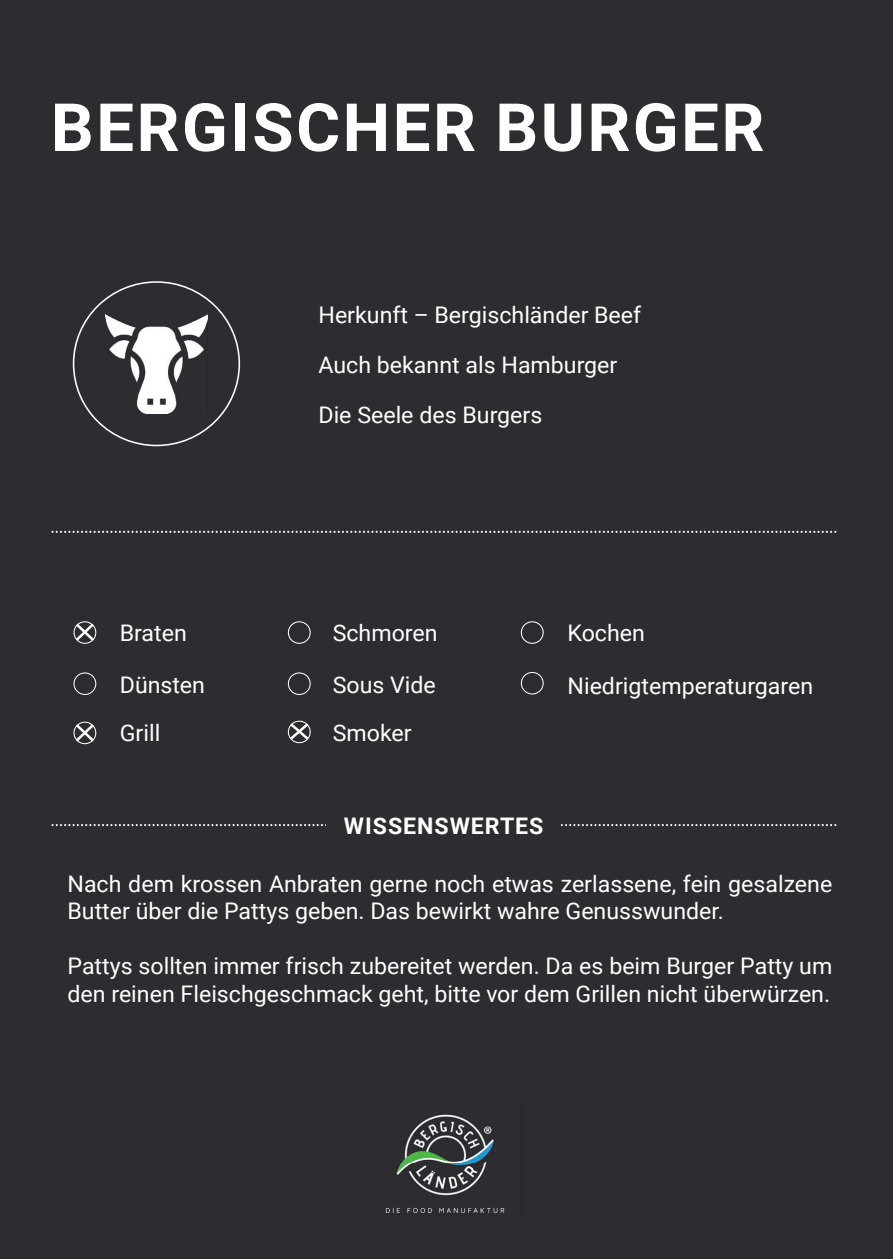
<style>
.page{position:relative;width:893px;height:1259px;background:#fff}
.page>*{position:absolute;margin:0;border:0;box-sizing:border-box;transform-origin:0 0}
.t1{font:700 66.6px "Roboto";letter-spacing:.035em;color:#fff}
.t2{font:22.8px/27.3px "Roboto";color:#fff}
.t3{font:700 22.8px "Roboto";letter-spacing:.04em;color:#fff}
</style>
<div class="page">
<hr style="left:0;top:0;width:2px;height:1259px;background:#2d2c31">
<div style="left:2px;top:0;width:891px;height:1259px;background:#2d2c31"></div>
<svg style="left:73px;top:672px;width:23px;height:23px"></svg>
<svg style="left:288px;top:621px;width:23px;height:23px"></svg>
<svg style="left:288px;top:672px;width:23px;height:23px"></svg>
<svg style="left:521px;top:621px;width:23px;height:23px"></svg>
<svg style="left:521px;top:672px;width:23px;height:22px"></svg>
<svg style="left:73px;top:621px;width:23px;height:23px"></svg>
<svg style="left:73px;top:721px;width:23px;height:23px"></svg>
<svg style="left:288px;top:720px;width:23px;height:23px"></svg>
<svg style="left:52px;top:824px;width:784px;height:2px"></svg>
<div style="left:327px;top:816px;width:234px;height:20px;background:#2d2c31"></div>
<svg style="left:73px;top:281px;width:167px;height:165px"></svg>
<img style="left:385px;top:1114px;width:120px;height:99px">
<img style="left:106px;top:314px;width:101px;height:99px">
<svg style="left:52px;top:531px;width:784px;height:2px"></svg>
<h1 class="t1" style="left:51px;top:81px;width:715px">BERGISCHER BURGER</h1>
<p class="t2" style="left:318px;top:300px;width:324px">Herkunft – Bergischländer Beef</p>
<p class="t2" style="left:318px;top:350px;width:300px">Auch bekannt als Hamburger</p>
<p class="t2" style="left:120px;top:619px;width:69px">Braten</p>
<p class="t2" style="left:120px;top:670px;width:87px">Dünsten</p>
<p class="t2" style="left:120px;top:719px;width:42px">Grill</p>
<p class="t2" style="left:318px;top:400px;width:225px">Die Seele des Burgers</p>
<p class="t2" style="left:333px;top:618px;width:106px">Schmoren</p>
<p class="t2" style="left:333px;top:659px;width:105px;line-height:48.6px">Sous Vide<br>Smoker</p>
<p class="t2" style="left:567px;top:619px;width:79px">Kochen</p>
<p class="t2" style="left:567px;top:672px;width:247px">Niedrigtemperaturgaren</p>
<p class="t3" style="left:344px;top:809px;width:201px">WISSENSWERTES</p>
<p class="t2" style="left:68px;top:869px;width:766px">Nach dem krossen Anbraten gerne noch etwas zerlassene, fein gesalzene<br>Butter über die Pattys geben. Das bewirkt wahre Genusswunder.</p>
<p class="t2" style="left:68px;top:951px;width:766px">Pattys sollten immer frisch zubereitet werden. Da es beim Burger Patty um den reinen Fleischgeschmack geht, bitte vor dem Grillen nicht überwürzen.</p>
</div>
